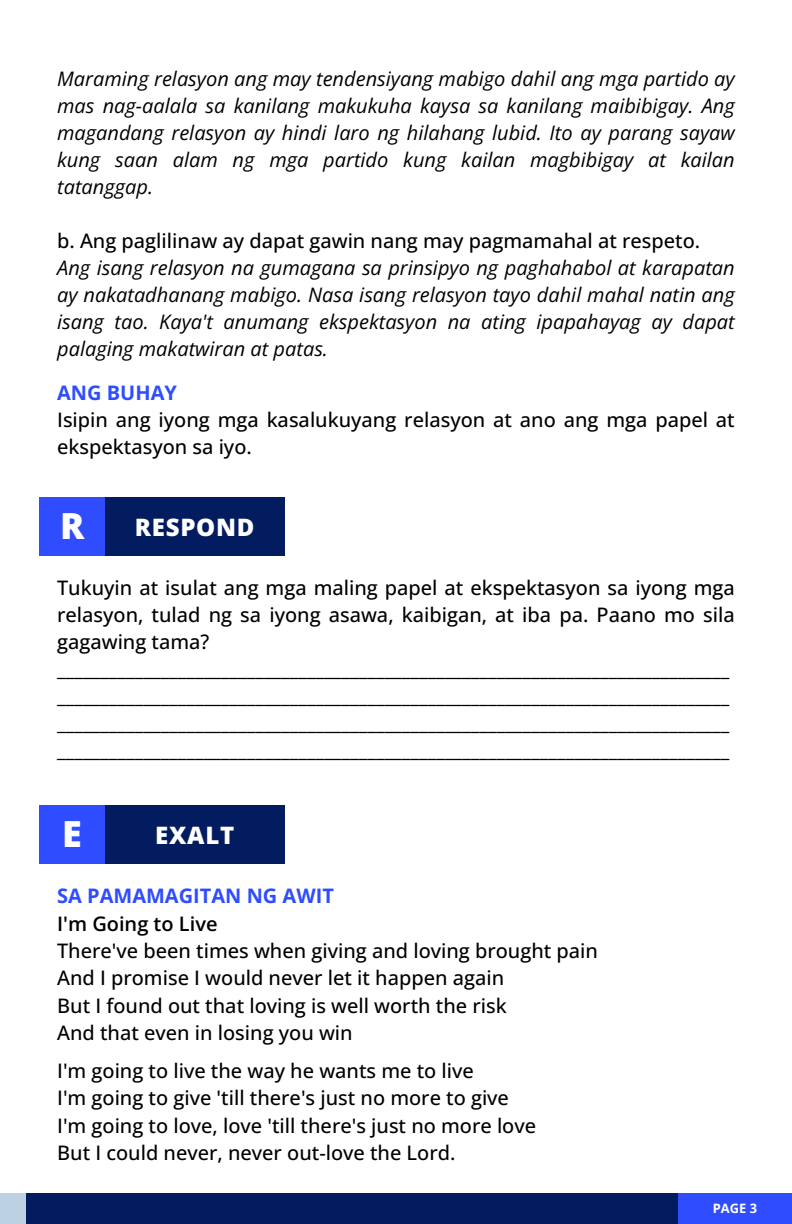
<style>
.page{position:relative;width:792px;height:1224px;background:#fff}
.page>*{position:absolute;margin:0;border:0;box-sizing:border-box;transform-origin:0 0}
.t1{font:800 36px "Open Sans";color:#fff}
.t2{font:800 24px "Open Sans";letter-spacing:.03em;color:#fff}
.t3{font:500 20px/27.4px "Open Sans";color:#000}
.t4{font:italic 20px/27px "Open Sans";color:#000;text-align:justify}
.t5{font:700 20px "Open Sans";color:#2f4dff}
.t6{font:700 13px "Open Sans";color:#fff}
.s1{font-weight:500;font-style:normal}
.s2{font-weight:700;color:#2f4dff}
.s3{font-weight:600}
</style>
<div class="page">
<div style="left:0;top:1194px;width:792px;height:30px;background:#031c5f"></div>
<div style="left:678px;top:1194px;width:114px;height:30px;background:#2f4dff"></div>
<div style="left:0;top:1194px;width:26px;height:30px;background:#bcd2e3"></div>
<div style="left:105px;top:497px;width:179px;height:59px;background:#031c5f"></div>
<div style="left:39px;top:497px;width:66px;height:59px;background:#2f4dff"></div>
<div style="left:105px;top:805px;width:179px;height:59px;background:#031c5f"></div>
<div style="left:39px;top:805px;width:66px;height:59px;background:#2f4dff"></div>
<h3 class="t4" style="left:57px;top:65px;width:679px">Maraming relasyon ang may tendensiyang mabigo dahil ang mga partido ay mas nag-aalala sa kanilang makukuha kaysa sa kanilang maibibigay. Ang magandang relasyon ay hindi laro ng hilahang lubid. Ito ay parang sayaw kung saan alam ng mga partido kung kailan magbibigay at kailan tatanggap.</h3>
<p class="t4" style="left:57px;top:227px;width:679px;text-align:left"><span class="s1">b. Ang paglilinaw ay dapat gawin nang may pagmamahal at respeto.<br></span>Ang isang relasyon na gumagana sa prinsipyo ng paghahabol at karapatan ay nakatadhanang mabigo. Nasa isang relasyon tayo dahil mahal natin ang isang tao. Kaya't anumang ekspektasyon na ating ipapahayag ay dapat palaging makatwiran at patas.</p>
<p class="t5" style="left:57px;top:379px;width:121px">ANG BUHAY</p>
<p class="t3" style="left:57px;top:406px;width:679px">Isipin ang iyong mga kasalukuyang relasyon at ano ang mga papel at ekspektasyon sa iyo.</p>
<p class="t1" style="left:60px;top:501px;width:26px">R</p>
<h2 class="t2" style="left:135px;top:510px;width:121px">RESPOND</h2>
<h1 class="t3" style="left:57px;top:574px;width:679px">Tukuyin at isulat ang mga maling papel at ekspektasyon sa iyong mga relasyon, tulad ng sa iyong asawa, kaibigan, at iba pa. Paano mo sila gagawing tama? ______________________________________________________________________________ ______________________________________________________________________________ ______________________________________________________________________________ ______________________________________________________________________________</h1>
<p class="t1" style="left:62px;top:808px;width:21px">E</p>
<h2 class="t2" style="left:155px;top:818px;width:80px">EXALT</h2>
<h1 class="t3" style="left:57px;top:882px;width:542px"><span class="s2">SA PAMAMAGITAN NG AWIT<br></span><span class="s3">I'm Going to Live<br></span>There've been times when giving and loving brought pain And I promise I would never let it happen again<br>But I found out that loving is well worth the risk<br>And that even in losing you win</h1>
<h2 class="t3" style="left:57px;top:1057px;width:480px">I'm going to live the way he wants me to live<br>I'm going to give 'till there's just no more to give I'm going to love, love 'till there's just no more love But I could never, never out-love the Lord.</h2>
<h3 class="t6" style="left:713px;top:1199px;width:46px">PAGE 3</h3>
</div>
